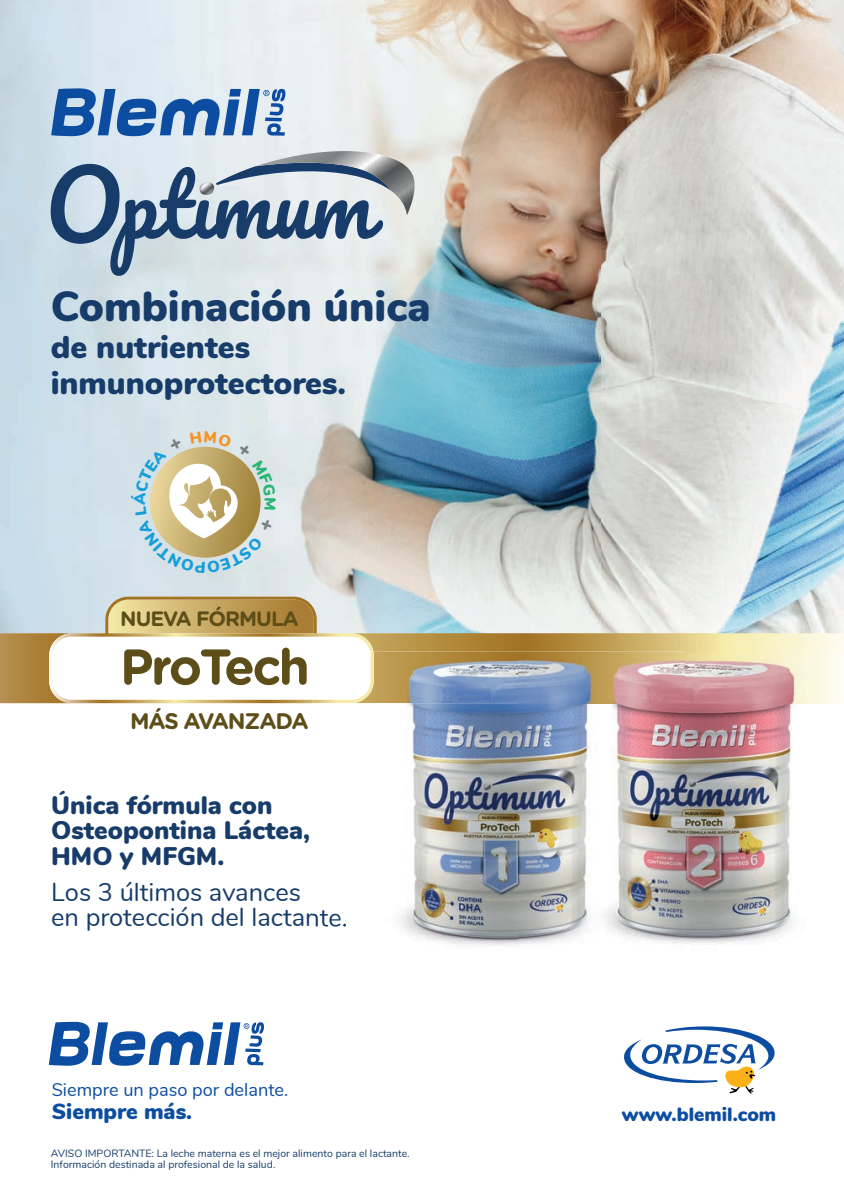
<style>
.page{position:relative;width:844px;height:1191px;background:#fff}
.page>*{position:absolute;margin:0;border:0;box-sizing:border-box;transform-origin:0 0}
.t1{font:700 50.05px "Gotham Rounded";letter-spacing:-.05em;color:#5d4e19}
.t2{font:900 42px "Nunito";color:#173c6a}
.t3{font:900 31.5px/36.8px "Nunito";color:#173c6a}
.t4{font:900 25.38px/25.4px "Nunito";color:#173c6a}
.t5{font:25.38px/25.4px "Nunito";color:#173c6a}
.t6{font:700 22.57px "Gotham Rounded";letter-spacing:-.055em;color:#5d4e19}
.t7{font:900 21.88px "Nunito";color:#0d4da1}
.t8{font:700 20.82px "Gotham Rounded";letter-spacing:-.05em;color:#5d4e19}
.t9{font:900 19.25px "Nunito";color:#0d4da1}
.t10{font:18.2px "Nunito";color:#0d4da1}
.t11{font:10.5px/10.5px "Nunito";color:#173c6a}
</style>
<div class="page">
<img style="left:0;top:0;width:843px;height:633px">
<svg style="left:51px;top:151px;width:363px;height:125px;background:#aab9c6"></svg>
<img style="left:199px;top:182px;width:15px;height:13px">
<svg style="left:51px;top:88px;width:235px;height:48px;background:#749ac8"></svg>
<svg style="left:49px;top:1021px;width:215px;height:44px"></svg>
<svg style="left:624px;top:1026px;width:150px;height:67px"></svg>
<svg style="left:0;top:633px;width:843px;height:70px;background:#c5a765"></svg>
<svg style="left:49px;top:596px;width:324px;height:107px"></svg>
<img style="left:684px;top:653px;width:159px;height:291px">
<img style="left:312px;top:651px;width:372px;height:295px">
<img style="left:312px;top:651px;width:61px;height:52px">
<img style="left:312px;top:907px;width:34px;height:24px">
<svg style="left:130px;top:431px;width:146px;height:142px;background:#d4d2be"></svg>
<p class="t2" style="left:51px;top:275px;width:381px">Combinación única</p>
<p class="t3" style="left:51px;top:326px;width:297px">de nutrientes inmunoprotectores.</p>
<p class="t8" style="left:120px;top:604px;width:180px">NUEVA FÓRMULA</p>
<p class="t1" style="left:120px;top:630px;width:191px">ProTech</p>
<p class="t6" style="left:130px;top:704px;width:180px">MÁS AVANZADA</p>
<p class="t4" style="left:51px;top:791px;width:260px">Única fórmula con<br>Osteopontina Láctea,<br>HMO y MFGM.</p>
<p class="t5" style="left:51px;top:878px;width:298px">Los 3 últimos avances<br>en protección del lactante.</p>
<p class="t10" style="left:52px;top:1076px;width:238px">Siempre un paso por delante.</p>
<p class="t7" style="left:52px;top:1095px;width:142px">Siempre más.</p>
<p class="t9" style="left:621px;top:1100px;width:156px">www.blemil.com</p>
<p class="t11" style="left:51px;top:1147px;width:360px">AVISO IMPORTANTE: La leche materna es el mejor alimento para el lactante.<br>Información destinada al profesional de la salud.</p>
</div>
